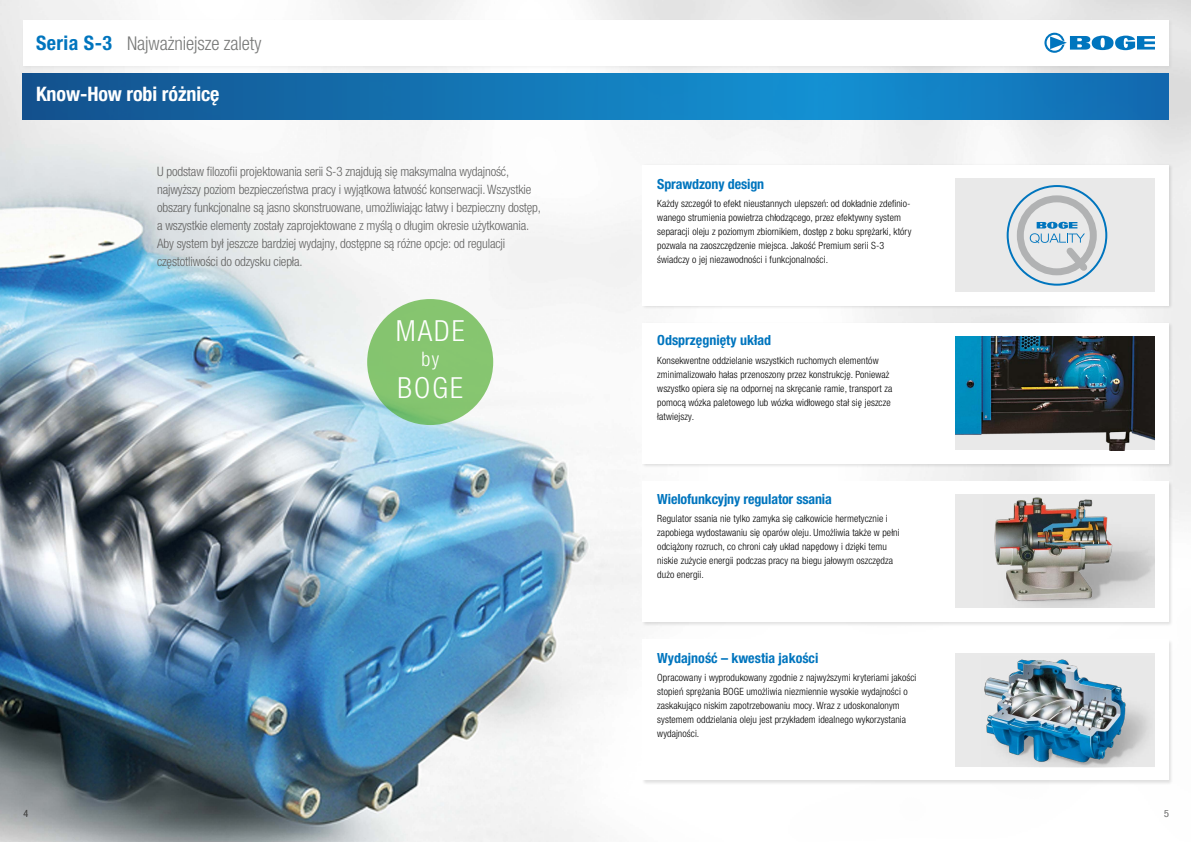
<style>
.page{position:relative;width:1191px;height:842px;background:#fff}
.page>*{position:absolute;margin:0;border:0;box-sizing:border-box;transform-origin:0 0}
.t1{font:300 condensed 29.1px "Helvetica Neue LT Pro";letter-spacing:.07em;color:#fff}
.t2{font:700 condensed 20px "Helvetica Neue LT Pro";letter-spacing:-.005em;color:#fff}
.t3{font:300 condensed 20px "Helvetica Neue LT Pro";color:#fff}
.t4{font:300 condensed 19px "Helvetica Neue LT Pro";letter-spacing:-.005em;color:#787978}
.t5{font:700 condensed 14px "Helvetica Neue LT Pro";color:#0075be}
.t6{font:300 condensed 13px/18px "Helvetica Neue LT Pro";letter-spacing:-.01em;color:#636362}
.t7{font:300 condensed 10px/14px "Helvetica Neue LT Pro";letter-spacing:.01em;color:#000}
.t8{font:300 condensed 10px "Helvetica Neue LT Pro";color:#494948}
.t9{font:300 condensed 10px "Helvetica Neue LT Pro";color:#7e7e7d}
.s1{font-weight:700;font-size:20px;color:#0075be}
</style>
<div class="page">
<img style="left:0;top:0;width:1191px;height:842px">
<div style="left:22px;top:19px;width:1151px;height:51px;background:#000;opacity:.05"></div>
<div style="left:23px;top:20px;width:1145px;height:45px;background:#fff"></div>
<svg style="left:1044px;top:33px;width:111px;height:20px"></svg>
<svg style="left:23px;top:74px;width:1145px;height:45px"></svg>
<div style="left:368px;top:300px;width:124px;height:124px;background:#86c56f;border-radius:50%"></div>
<div style="left:367px;top:299px;width:126px;height:126px;border:3px solid #51ae30;border-radius:50%"></div>
<div style="left:641px;top:164px;width:532px;height:621px;background:#000;opacity:.12"></div>
<div style="left:642px;top:165px;width:526px;height:140px;background:#fff"></div>
<div style="left:642px;top:323px;width:526px;height:141px;background:#fff"></div>
<div style="left:642px;top:481px;width:526px;height:141px;background:#fff"></div>
<div style="left:642px;top:639px;width:526px;height:141px;background:#fff"></div>
<img style="left:955px;top:336px;width:200px;height:114px">
<div style="left:955px;top:494px;width:200px;height:114px;background:#e9e9e9"></div>
<img style="left:994px;top:497px;width:161px;height:111px">
<div style="left:955px;top:179px;width:200px;height:113px;background:#e9e9e9"></div>
<div style="left:1006px;top:185px;width:101px;height:101px;border:2px solid #0075be;border-radius:50%"></div>
<div style="left:1016px;top:195px;width:80px;height:80px;border:7px solid #b1b2b3;border-radius:50%"></div>
<svg style="left:1029px;top:222px;width:64px;height:55px"></svg>
<div style="left:955px;top:653px;width:200px;height:114px;background:#e9e9e9"></div>
<img style="left:984px;top:659px;width:165px;height:108px">
<h3 class="t4" style="left:36px;top:33px;width:227px"><span class="s1">Seria S-3</span> Najważniejsze zalety</h3>
<h2 class="t2" style="left:36px;top:82px;width:185px">Know-How robi różnicę</h2>
<p class="t6" style="left:157px;top:163px;width:385px">U podstaw filozofii projektowania serii S-3 znajdują się maksymalna wydajność, najwyższy poziom bezpieczeństwa pracy i wyjątkowa łatwość konserwacji. Wszystkie obszary funkcjonalne są jasno skonstruowane, umożliwiając łatwy i bezpieczny dostęp, a wszystkie elementy zostały zaprojektowane z myślą o długim okresie użytkowania.<br>Aby system był jeszcze bardziej wydajny, dostępne są różne opcje: od regulacji częstotliwości do odzysku ciepła.</p>
<h1 class="t1" style="left:396px;top:314px;width:71px">MADE</h1>
<h2 class="t3" style="left:421px;top:347px;width:19px">by</h2>
<h1 class="t1" style="left:397px;top:371px;width:67px">BOGE</h1>
<h3 class="t5" style="left:657px;top:175px;width:108px">Sprawdzony design</h3>
<p class="t7" style="left:657px;top:196px;width:255px">Każdy szczegół to efekt nieustannych ulepszeń: od dokładnie zdefinio&shy;wanego strumienia powietrza chłodzącego, przez efektywny system separacji oleju z poziomym zbiornikiem, dostęp z boku sprężarki, który pozwala na zaoszczędzenie miejsca. Jakość Premium serii S-3 świadczy o jej niezawodności i funkcjonalności.</p>
<h3 class="t5" style="left:657px;top:332px;width:115px">Odsprzęgnięty układ</h3>
<p class="t7" style="left:657px;top:353px;width:236px">Konsekwentne oddzielanie wszystkich ruchomych elementów zminimalizowało hałas przenoszony przez konstrukcję. Ponieważ wszystko opiera się na odpornej na skręcanie ramie, transport za pomocą wózka paletowego lub wózka widłowego stał się jeszcze łatwiejszy.</p>
<h3 class="t5" style="left:657px;top:491px;width:176px">Wielofunkcyjny regulator ssania</h3>
<p class="t7" style="left:657px;top:512px;width:244px">Regulator ssania nie tylko zamyka się całkowicie hermetycznie i zapobiega wydostawaniu się oparów oleju. Umożliwia także w pełni odciążony rozruch, co chroni cały układ napędowy i dzięki temu niskie zużycie energii podczas pracy na biegu jałowym oszczędza dużo energii.</p>
<h3 class="t5" style="left:657px;top:650px;width:163px">Wydajność – kwestia jakości</h3>
<p class="t7" style="left:657px;top:671px;width:261px">Opracowany i wyprodukowany zgodnie z najwyższymi kryteriami jakości stopień sprężania BOGE umożliwia niezmiennie wysokie wydajności o zaskakująco niskim zapotrzebowaniu mocy. Wraz z udoskonalonym systemem oddzielania oleju jest przykładem idealnego wykorzystania wydajności.</p>
<p class="t8" style="left:24px;top:808px;width:6px">4</p>
<p class="t9" style="left:1164px;top:808px;width:6px">5</p>
</div>
